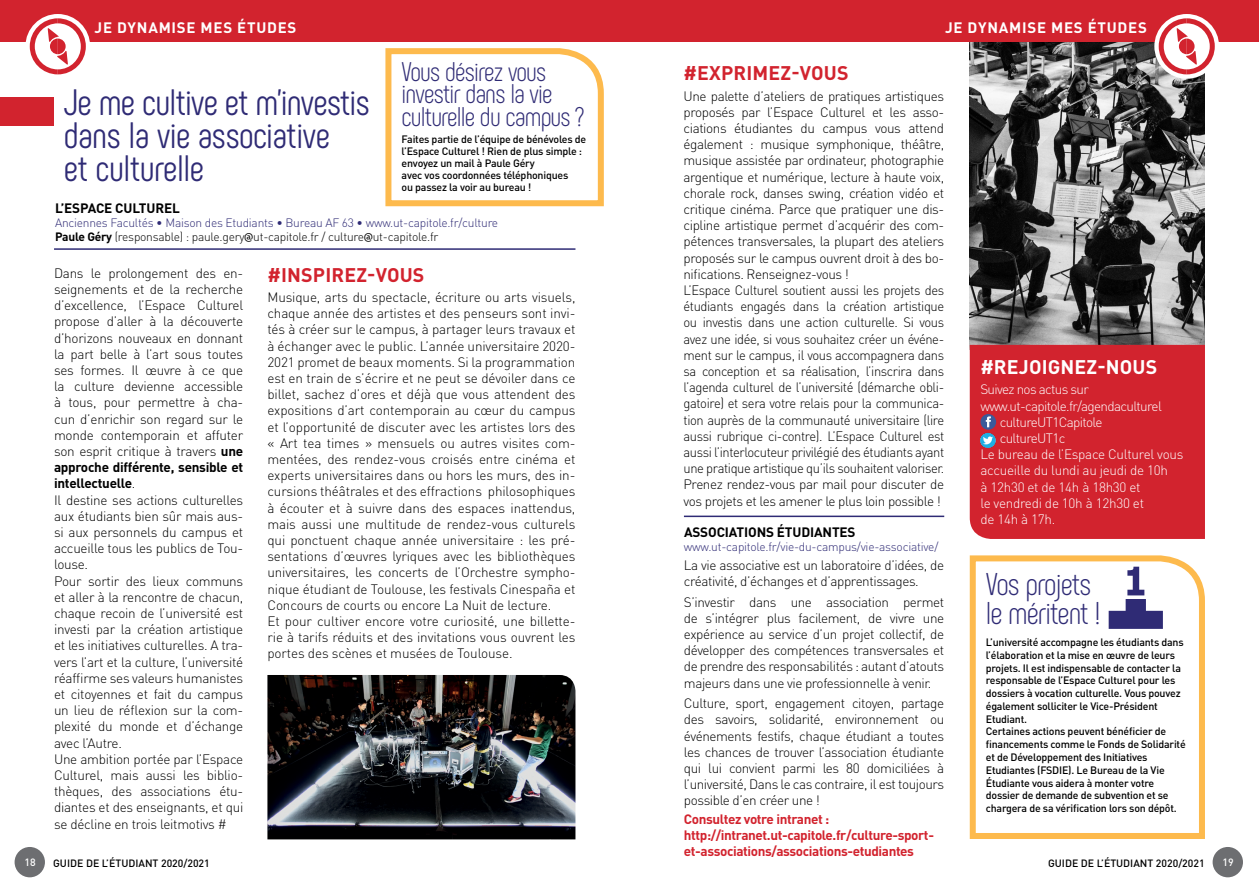
<style>
.page{position:relative;width:1259px;height:893px;background:#fff}
.page>*{position:absolute;margin:0;border:0;box-sizing:border-box;transform-origin:0 0}
.t1{font:36.75px/33px "Phenomena";letter-spacing:-.02em;color:#2f2b75}
.t2{font:300 31.5px/28.5px "Phenomena";letter-spacing:-.035em;color:#2f2b75}
.t3{font:300 27px/22.5px "Phenomena";letter-spacing:-.03em;color:#2f2b75}
.t4{font:700 19.5px "DIN Pro";letter-spacing:.01em;color:#d2232e}
.t5{font:700 19.5px "DIN Pro";letter-spacing:.01em;color:#fff}
.t6{font:700 15px "DIN Pro";letter-spacing:.05em;color:#fff}
.t7{font:300 13.5px/16.2px "DIN Pro";letter-spacing:-.02em;color:#000}
.t8{font:700 13.5px/16.2px "DIN Pro";letter-spacing:-.03em;color:#d2232e}
.t9{font:300 13.5px "DIN Pro";letter-spacing:-.02em;color:#fff}
.t10{font:300 13.5px "DIN Pro";letter-spacing:-.04em;color:#fff}
.t11{font:700 13.5px "DIN Pro";letter-spacing:-.01em;color:#000}
.t12{font:300 12px/14.4px "DIN Pro";letter-spacing:-.02em;color:#2f2b75}
.t13{font:500 10.65px/12.8px "DIN Pro";letter-spacing:-.02em;color:#000}
.t14{font:500 10.5px "DIN Pro";color:#000}
.t15{font:500 10.5px "DIN Pro";color:#fff}
.s1{font-weight:700;color:#000}
.s2{color:#000}
.s3{font-family:"Trebuchet MS";font-weight:400;color:#000}
.s4{font-weight:700}
</style>
<div class="page">
<hr style="left:684px;top:516px;width:260px;height:1px;background:#2f2b75">
<img style="left:969px;top:42px;width:236px;height:303px">
<div style="left:969px;top:345px;width:236px;height:194px;background:#d2232e"></div>
<svg style="left:980px;top:414px;width:16px;height:16px"></svg>
<svg style="left:985px;top:416px;width:6px;height:11px"></svg>
<img style="left:980px;top:432px;width:16px;height:15px">
<div style="left:0;top:0;width:1259px;height:42px;background:#d2232e"></div>
<svg style="left:1154px;top:14px;width:65px;height:65px"></svg>
<svg style="left:1158px;top:18px;width:56px;height:56px"></svg>
<div style="left:25px;top:14px;width:65px;height:65px;background:#fff;border-radius:50%"></div>
<svg style="left:30px;top:18px;width:56px;height:56px"></svg>
<hr style="left:54px;top:248px;width:521px;height:2px;background:#2f2b75">
<div style="left:1212px;top:847px;width:31px;height:30px;background:#6d6e71;border-radius:50%"></div>
<img style="left:267px;top:675px;width:308px;height:164px">
<svg style="left:385px;top:48px;width:219px;height:159px"></svg>
<div style="left:15px;top:847px;width:30px;height:30px;background:#6d6e71;border-radius:50%"></div>
<div style="left:0;top:97px;width:53px;height:29px;background:#d2232e"></div>
<svg style="left:969px;top:555px;width:236px;height:284px"></svg>
<svg style="left:1108px;top:567px;width:55px;height:62px"></svg>
<p class="t6" style="left:95px;top:17px;width:33px">JE DYN</p>
<p class="t6" style="left:148px;top:17px;width:150px">AMISE MES ÉTUDES</p>
<p class="t6" style="left:945px;top:17px;width:33px">JE DYN</p>
<p class="t6" style="left:999px;top:17px;width:150px">AMISE MES ÉTUDES</p>
<h1 class="t1" style="left:64px;top:86px;width:307px">Je me cultive et m’investis dans la vie associative<br>et culturelle</h1>
<h3 class="t3" style="left:401px;top:60px;width:184px">Vous désirez vous investir dans la vie culturelle du campus ?</h3>
<p class="t13" style="left:401px;top:133px;width:186px;line-height:12px">Faites partie de l’équipe de bénévoles de l’Espace Culturel ! Rien de plus simple : envoyez un mail à Paule Géry<br>avec vos coordonnées téléphoniques<br>ou passez la voir au bureau !</p>
<p class="t11" style="left:55px;top:198px;width:18px">L’Espac</p>
<p class="t11" style="left:104px;top:198px;width:74px">e Culturel</p>
<p class="t12" style="left:55px;top:215px;width:445px">Anciennes Facultés • Maison des Etudiants • Bureau AF 63 • www.ut-capitole.fr/culture<br><span class="s1">Paule Géry</span> <span class="s2">(responsable) : paule.gery</span><span class="s3">@</span><span class="s2">ut-capitole.fr / culture</span><span class="s3">@</span><span class="s2">ut-capitole.fr</span></p>
<p class="t7" style="left:54px;top:264px;width:191px">Dans le prolongement des en&shy;seignements et de la recherche d’excellence, l’Espace Culturel propose d’aller à la découverte d’horizons nouveaux en donnant la part belle à l’art sous toutes ses formes. Il œuvre à ce que la culture devienne accessible à tous, pour permettre à cha&shy;cun d’enrichir son regard sur le monde contemporain et affuter son esprit critique à travers <span class="s4">une approche différente, sensible et intellectuelle</span>.<br>Il destine ses actions culturelles aux étudiants bien sûr mais aus&shy;si aux personnels du campus et accueille tous les publics de Tou&shy;louse.<br>Pour sortir des lieux communs et aller à la rencontre de chacun, chaque recoin de l’université est investi par la création artistique et les initiatives culturelles. A tra&shy;vers l’art et la culture, l’université réaffirme ses valeurs humanistes et citoyennes et fait du campus un lieu de réflexion sur la com&shy;plexité du monde et d’échange avec l’Autre.<br>Une ambition portée par l’Espace<br>Culturel, mais aussi les biblio&shy;thèques, des associations étu&shy;diantes et des enseignants, et qui se décline en trois leitmotivs #</p>
<p class="t15" style="left:25px;top:855px;width:13px">18</p>
<p class="t14" style="left:53px;top:856px;width:158px">GUIDE DE L’ÉTUDIANT 2020/2021</p>
<h3 class="t4" style="left:267px;top:261px;width:159px">#INSPIREZ-VOUS</h3>
<p class="t7" style="left:267px;top:288px;width:309px">Musique, arts du spectacle, écriture ou arts visuels, chaque année des artistes et des penseurs sont invi&shy;tés à créer sur le campus, à partager leurs travaux et à échanger avec le public. L’année universitaire 2020- 2021 promet de beaux moments. Si la programmation est en train de s’écrire et ne peut se dévoiler dans ce billet, sachez d’ores et déjà que vous attendent des expositions d’art contemporain au cœur du campus et l’opportunité de discuter avec les artistes lors des « Art tea times » mensuels ou autres visites com&shy;mentées, des rendez-vous croisés entre cinéma et experts universitaires dans ou hors les murs, des in&shy;cursions théâtrales et des effractions philosophiques à écouter et à suivre dans des espaces inattendus, mais aussi une multitude de rendez-vous culturels qui ponctuent chaque année universitaire : les pré&shy;sentations d’œuvres lyriques avec les bibliothèques universitaires, les concerts de l’Orchestre sympho&shy;nique étudiant de Toulouse, les festivals Cinespaña et Concours de courts ou encore La Nuit de lecture.<br>Et pour cultiver encore votre curiosité, une billette&shy;rie à tarifs réduits et des invitations vous ouvrent les portes des scènes et musées de Toulouse.</p>
<h3 class="t4" style="left:683px;top:60px;width:167px">#EXPRI MEZ-VOUS</h3>
<p class="t7" style="left:683px;top:87px;width:262px">Une palette d’ateliers de pratiques artistiques proposés par l’Espace Culturel et les asso&shy;ciations étudiantes du campus vous attend également : musique symphonique, théâtre, musique assistée par ordinateur, photographie argentique et numérique, lecture à haute voix, chorale rock, danses swing, création vidéo et critique cinéma. Parce que pratiquer une dis&shy;cipline artistique permet d’acquérir des com&shy;pétences transversales, la plupart des ateliers proposés sur le campus ouvrent droit à des bo&shy;nifications. Renseignez-vous !<br>L’Espace Culturel soutient aussi les projets des étudiants engagés dans la création artistique ou investis dans une action culturelle. Si vous avez une idée, si vous souhaitez créer un événe&shy;ment sur le campus, il vous accompagnera dans sa conception et sa réalisation, l’inscrira dans l’agenda culturel de l’université (démarche obli&shy;gatoire) et sera votre relais pour la communica&shy;tion auprès de la communauté universitaire (lire aussi rubrique ci-contre). L’Espace Culturel est aussi l’interlocuteur privilégié des étudiants ayant une pratique artistique qu’ils souhaitent valoriser.<br>Prenez rendez-vous par mail pour discuter de vos projets et les amener le plus loin possible !</p>
<p class="t11" style="left:684px;top:523px;width:18px">Assoc</p>
<p class="t11" style="left:725px;top:523px;width:107px">iations ÉTUDIANTE</p>
<p class="t11" style="left:847px;top:523px;width:9px">S</p>
<p class="t12" style="left:684px;top:539px;width:256px">www.ut-capitole.fr/vie-du-campus/vie-associative/</p>
<p class="t7" style="left:684px;top:556px;width:262px">La vie associative est un laboratoire d’idées, de créativité, d’échanges et d’apprentissages.</p>
<p class="t7" style="left:684px;top:593px;width:262px;text-align:justify">S’investir dans une association permet de s’intégrer plus facilement, de vivre une expérience au service d’un projet collectif, de développer des compétences transversales et de prendre des responsabilités : autant d’atouts majeurs dans une vie professionnelle à venir.</p>
<p class="t7" style="left:684px;top:695px;width:262px;text-align:justify">Culture, sport, engagement citoyen, partage des savoirs, solidarité, environnement ou événements festifs, chaque étudiant a toutes les chances de trouver l’association étudiante qui lui convient parmi les 80 domiciliées à l’université, Dans le cas contraire, il est toujours possible d’en créer une !</p>
<p class="t8" style="left:684px;top:810px;width:252px">Consultez votre intranet : http://intranet.ut-capitole.fr/culture-sport&shy;et-associations/associations-etudiantes</p>
<h3 class="t5" style="left:980px;top:354px;width:178px">#REJOIGNEZ-NOUS</h3>
<p class="t10" style="left:980px;top:380px;width:110px">Suivez nos actus sur</p>
<p class="t10" style="left:980px;top:396px;width:183px">www.ut-capitole.fr/agendaculturel</p>
<p class="t10" style="left:999px;top:413px;width:104px">cultureUT1Capitole</p>
<p class="t10" style="left:999px;top:429px;width:67px">cultureUT1c</p>
<p class="t9" style="left:980px;top:445px;width:205px">Le bureau de l’Espace Culturel vous</p>
<p class="t9" style="left:980px;top:461px;width:189px">accueille du lundi au jeudi de 10h</p>
<p class="t9" style="left:980px;top:477px;width:162px">à 12h30 et de 14h à 18h30 et</p>
<p class="t9" style="left:980px;top:494px;width:165px">le vendredi de 10h à 12h30 et</p>
<p class="t10" style="left:980px;top:510px;width:76px">de 14h à 17h.</p>
<h2 class="t2" style="left:986px;top:570px;width:117px">Vos projets le méritent !</h2>
<p class="t13" style="left:986px;top:635px;width:201px">L’université accompagne les étudiants dans l’élaboration et la mise en œuvre de leurs projets. Il est indispensable de contacter la responsable de l’Espace Culturel pour les dossiers à vocation culturelle. Vous pouvez également solliciter le Vice-Président Etudiant.<br>Certaines actions peuvent bénéficier de financements comme le Fonds de Solidarité et de Développement des Initiatives Etudiantes (FSDIE). Le Bureau de la Vie Étudiante vous aidera à monter votre dossier de demande de subvention et se chargera de sa vérification lors son dépôt.</p>
<p class="t14" style="left:1048px;top:856px;width:158px">GUIDE DE L’ÉTUDIANT 2020/2021</p>
<p class="t15" style="left:1222px;top:855px;width:13px">19</p>
</div>
